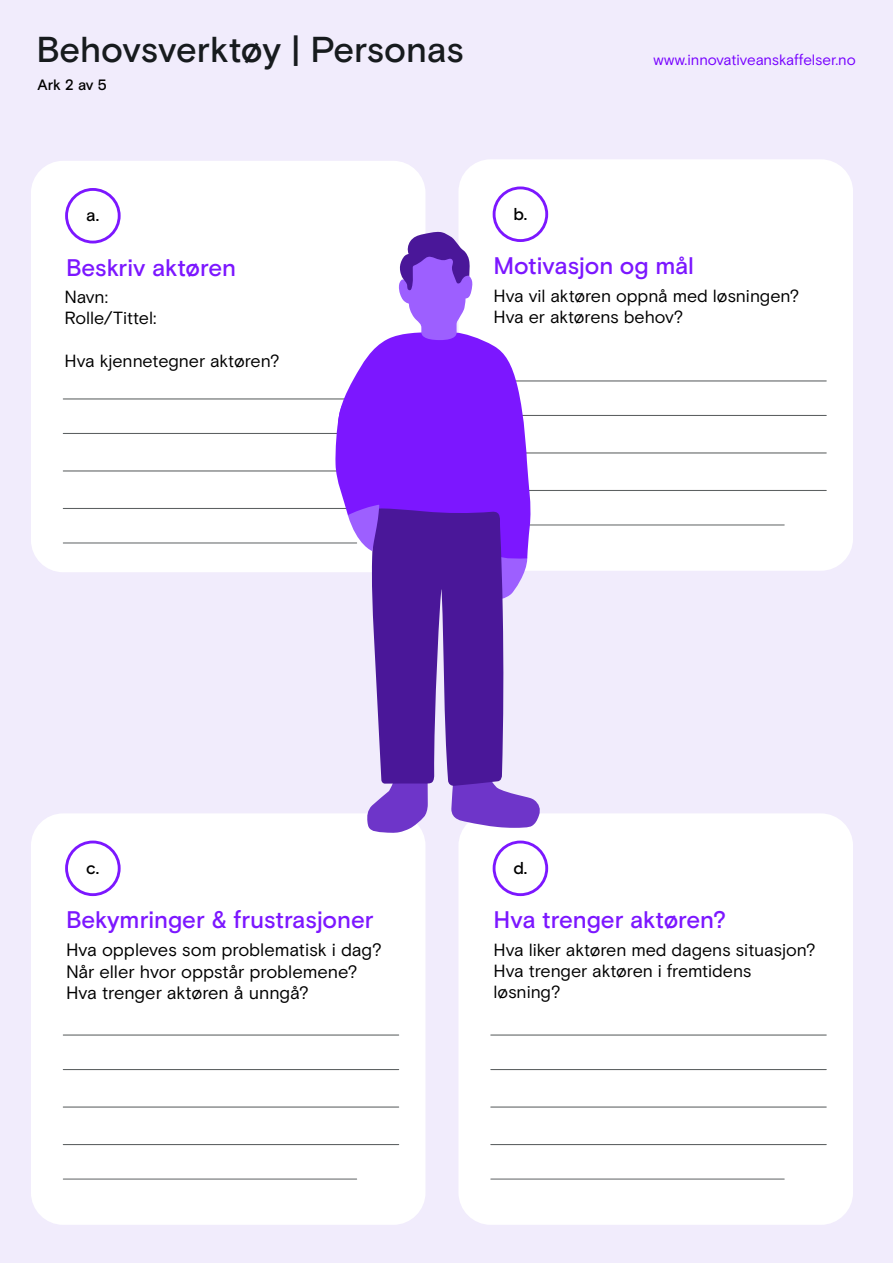
<style>
.page{position:relative;width:893px;height:1263px;background:#f1ecfc}
.page>*{position:absolute;margin:0;border:0;box-sizing:border-box;transform-origin:0 0}
.t1{font:500 36px "Basis Grotesque Pro";letter-spacing:-.01em;color:#171b1e}
.t2{font:500 24px "Basis Grotesque Pro";letter-spacing:-.005em;color:#7c17ff}
.t3{font:18px/21.6px "Basis Grotesque Pro";color:#000}
.t4{font:17.55px/21.1px "Basis Grotesque Pro";color:#000}
.t5{font:500 17.25px "Basis Grotesque Pro";color:#000}
.t6{font:15px "Basis Grotesque Pro";letter-spacing:-.01em;color:#7600ff}
.t7{font:500 15px "Basis Grotesque Pro";color:#000}
</style>
<div class="page">
<div style="left:31px;top:813px;width:394px;height:412px;background:#fff;border-radius:32px"></div>
<div style="left:458px;top:813px;width:395px;height:412px;background:#fff;border-radius:32px"></div>
<div style="left:458px;top:159px;width:395px;height:412px;background:#fff;border-radius:32px"></div>
<div style="left:31px;top:161px;width:394px;height:411px;background:#fff;border-radius:32px"></div>
<hr style="left:63px;top:1034px;width:336px;height:1px;background:#5d6162">
<hr style="left:63px;top:1069px;width:336px;height:1px;background:#5d6162">
<hr style="left:63px;top:1106px;width:336px;height:1px;background:#5d6162">
<hr style="left:63px;top:1144px;width:336px;height:1px;background:#5d6162">
<hr style="left:63px;top:1178px;width:294px;height:1px;background:#5d6162">
<hr style="left:491px;top:1034px;width:335px;height:1px;background:#5d6162">
<hr style="left:491px;top:1069px;width:335px;height:1px;background:#5d6162">
<hr style="left:491px;top:1106px;width:335px;height:1px;background:#5d6162">
<hr style="left:491px;top:1144px;width:335px;height:1px;background:#5d6162">
<hr style="left:491px;top:1178px;width:293px;height:1px;background:#5d6162">
<hr style="left:491px;top:380px;width:335px;height:1px;background:#5d6162">
<hr style="left:491px;top:415px;width:335px;height:1px;background:#5d6162">
<hr style="left:491px;top:452px;width:335px;height:1px;background:#5d6162">
<hr style="left:491px;top:490px;width:335px;height:1px;background:#5d6162">
<hr style="left:491px;top:524px;width:293px;height:1px;background:#5d6162">
<hr style="left:63px;top:398px;width:336px;height:1px;background:#5d6162">
<hr style="left:63px;top:433px;width:336px;height:1px;background:#5d6162">
<hr style="left:63px;top:470px;width:336px;height:1px;background:#5d6162">
<hr style="left:63px;top:508px;width:336px;height:1px;background:#5d6162">
<hr style="left:63px;top:542px;width:294px;height:1px;background:#5d6162">
<div style="left:65px;top:840px;width:56px;height:56px;border:3px solid #7c17ff;border-radius:50%"></div>
<div style="left:493px;top:840px;width:55px;height:56px;border:3px solid #7c17ff;border-radius:50%"></div>
<div style="left:493px;top:186px;width:55px;height:56px;border:3px solid #7c17ff;border-radius:50%"></div>
<div style="left:65px;top:188px;width:56px;height:55px;border:3px solid #7c17ff;border-radius:50%"></div>
<svg style="left:335px;top:231px;width:206px;height:602px"></svg>
<h1 class="t1" style="left:37px;top:28px;width:429px">Behovsverktøy | Personas</h1>
<p class="t7" style="left:38px;top:76px;width:71px">Ark 2 av 5</p>
<p class="t5" style="left:86px;top:205px;width:15px">a.</p>
<p class="t5" style="left:514px;top:204px;width:15px">b.</p>
<p class="t6" style="left:653px;top:51px;width:204px">www.innovativeanskaffelser.no</p>
<h2 class="t2" style="left:66px;top:253px;width:172px">Beskriv aktøren</h2>
<p class="t4" style="left:65px;top:286px;width:93px">Navn:<br>Rolle/Tittel:</p>
<p class="t4" style="left:65px;top:350px;width:216px">Hva kjennetegner aktøren?</p>
<h2 class="t2" style="left:494px;top:252px;width:202px">Motivasjon og mål</h2>
<p class="t4" style="left:494px;top:285px;width:307px">Hva vil aktøren oppnå med løsningen?<br>Hva er aktørens behov?</p>
<p class="t5" style="left:86px;top:858px;width:15px">c.</p>
<p class="t5" style="left:513px;top:858px;width:16px">d.</p>
<h2 class="t2" style="left:66px;top:906px;width:309px">Bekymringer &amp; frustrasjoner</h2>
<p class="t3" style="left:66px;top:939px;width:317px">Hva oppleves som problematisk i dag?<br>Når eller hvor oppstår problemene?<br>Hva trenger aktøren å unngå?</p>
<h2 class="t2" style="left:494px;top:906px;width:234px">Hva trenger aktøren?</h2>
<p class="t4" style="left:494px;top:939px;width:323px">Hva liker aktøren med dagens situasjon?<br>Hva trenger aktøren i fremtidens løsning?</p>
</div>
